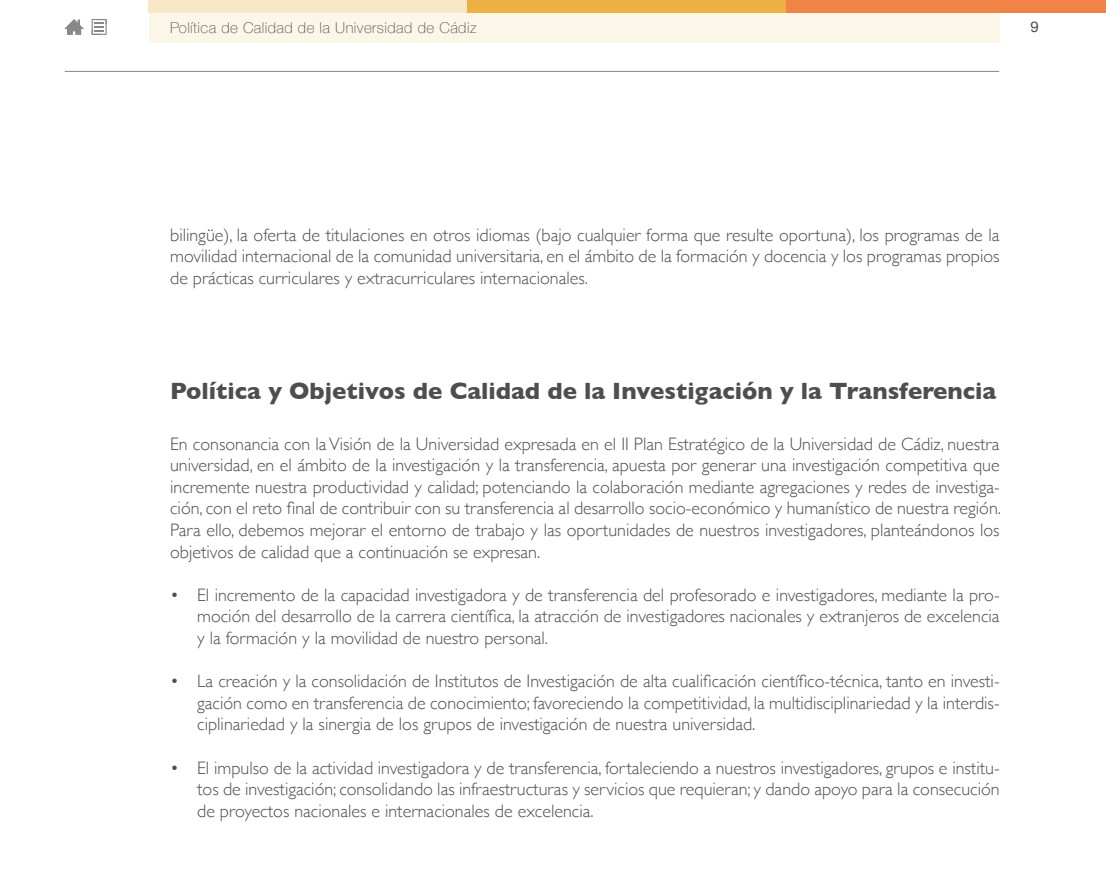
<style>
.page{position:relative;width:1106px;height:893px;background:#fff}
.page>*{position:absolute;margin:0;border:0;box-sizing:border-box;transform-origin:0 0}
.t1{font:700 24px "Gill Sans";color:#4e4e4e}
.t2{font:300 18px/21.6px "Gill Sans";color:#4f4f4f;text-align:justify}
.t3{font:100 15px "Helvetica Neue";letter-spacing:.03em;color:#4f4f4f}
.t4{font:15px "Helvetica Neue";color:#4f4f4f}
.s1{color:#4e4e4e}
</style>
<div class="page">
<div style="left:149px;top:13px;width:850px;height:30px;background:#fcf6e8"></div>
<div style="left:785px;top:0;width:321px;height:13px;background:#ef8446"></div>
<div style="left:467px;top:0;width:318px;height:13px;background:#ecb044"></div>
<div style="left:149px;top:0;width:318px;height:13px;background:#f6e8c5"></div>
<hr style="left:65px;top:71px;width:934px;height:1px;background:#87888a">
<svg style="left:65px;top:19px;width:19px;height:16px"></svg>
<svg style="left:92px;top:19px;width:15px;height:16px"></svg>
<p class="t3" style="left:170px;top:16px;width:308px">Política de Calidad de la Universidad de Cádiz</p>
<p class="t4" style="left:1030px;top:16px;width:10px">9</p>
<p class="t2" style="left:170px;top:223px;width:831px">bilingüe), la oferta de titulaciones en otros idiomas (bajo cualquier forma que resulte oportuna), los programas de la movilidad internacional de la comunidad universitaria, en el ámbito de la formación y docencia y los programas propios de prácticas curriculares y extracurriculares internacionales.</p>
<h1 class="t1" style="left:170px;top:372px;width:827px">Política y Objetivos de Calidad de la Investigación y la Transferencia</h1>
<p class="t2" style="left:170px;top:432px;width:832px">En consonancia con la Visión de la Universidad expresada en el II Plan Estratégico de la Universidad de Cádiz, nuestra universidad, en el ámbito de la investigación y la transferencia, apuesta por generar una investigación competitiva que incremente nuestra productividad y calidad; potenciando la colaboración mediante agregaciones y redes de investiga&shy;ción, con el reto final de contribuir con su transferencia al desarrollo socio-económico y humanístico de nuestra región.<br>Para ello, debemos mejorar el entorno de trabajo y las oportunidades de nuestros investigadores, planteándonos los objetivos de calidad que a continuación se expresan.</p>
<p class="t2" style="left:197px;top:583px;width:804px;text-indent:-27px"><span class="s1">•</span> El incremento de la capacidad investigadora y de transferencia del profesorado e investigadores, mediante la pro&shy;moción del desarrollo de la carrera científica, la atracción de investigadores nacionales y extranjeros de excelencia y la formación y la movilidad de nuestro personal.</p>
<p class="t2" style="left:197px;top:670px;width:804px;text-indent:-27px"><span class="s1">•</span> La creación y la consolidación de Institutos de Investigación de alta cualificación científico-técnica, tanto en investi&shy;gación como en transferencia de conocimiento; favoreciendo la competitividad, la multidisciplinariedad y la interdis&shy;ciplinariedad y la sinergia de los grupos de investigación de nuestra universidad.</p>
<p class="t2" style="left:197px;top:756px;width:804px;text-indent:-27px"><span class="s1">•</span> El impulso de la actividad investigadora y de transferencia, fortaleciendo a nuestros investigadores, grupos e institu&shy;tos de investigación; consolidando las infraestructuras y servicios que requieran; y dando apoyo para la consecución de proyectos nacionales e internacionales de excelencia.</p>
</div>
